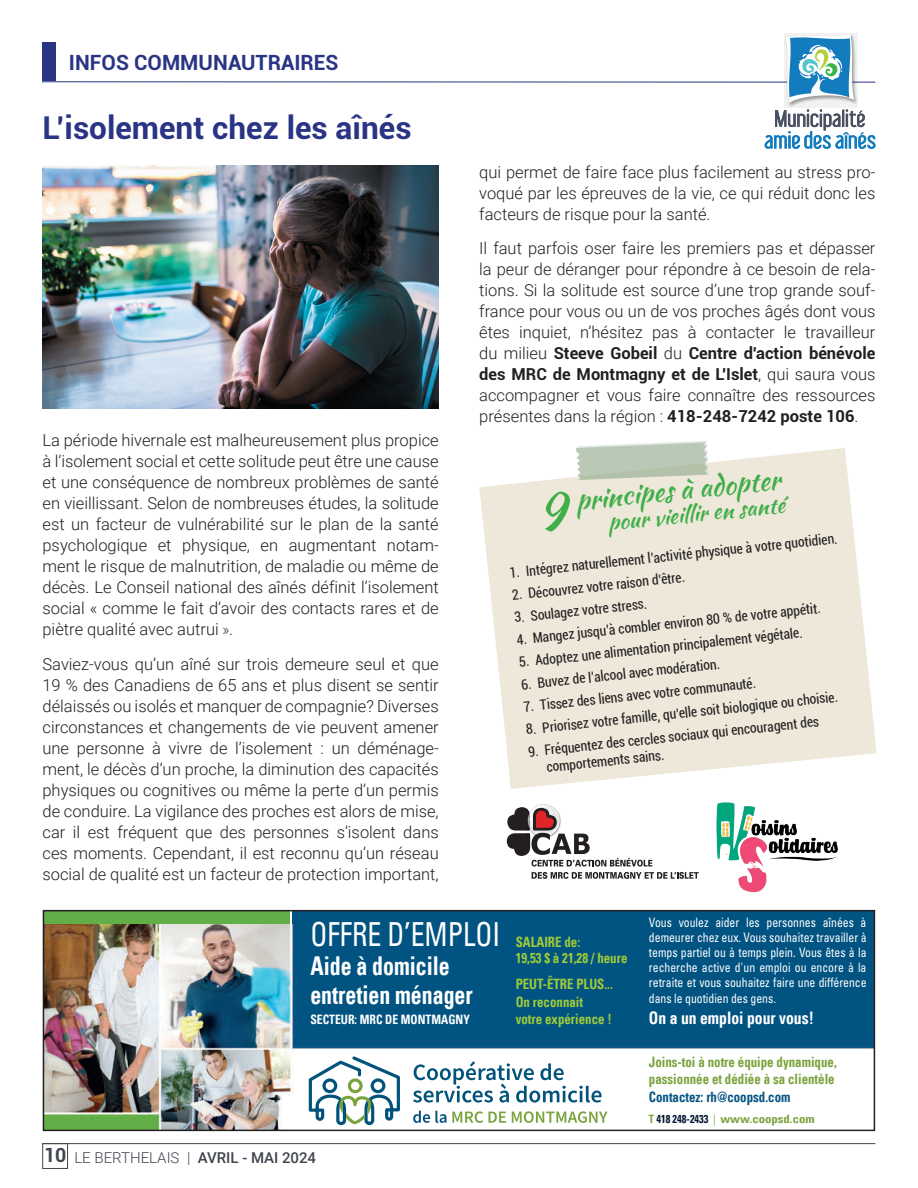
<style>
.page{position:relative;width:918px;height:1188px;background:#fff}
.page>*{position:absolute;margin:0;border:0;box-sizing:border-box;transform-origin:0 0}
.t1{font:condensed 33px "Univers";color:#fff;scale:.84 1}
.t2{font:700 31.5px "Roboto";color:#2a3485}
.t3{font:27.3px "Kaushan Script";color:#40ae49}
.t4{font:700 condensed 25.95px/28.8px "Univers";color:#fff;scale:.84 1}
.t5{font:22.05px "Kaushan Script";color:#40ae49}
.t6{font:700 21px "Roboto";color:#2a3485}
.t7{font:700 condensed 17.25px "Univers";color:#fff;scale:.9 1}
.t8{font:300 16.5px/21px "Roboto";color:#231f20;text-align:justify}
.t9{font:300 15px "Roboto";color:#40454e}
.t10{font:condensed 14.25px/17.1px "Roboto";color:#231f20;scale:.95 1}
.t11{font:700 condensed 14.25px/17.4px "Univers";color:#9ecb3a;scale:.9 1}
.t12{font:700 condensed 14.25px/17.4px "Univers";color:#7aa33d;scale:.9 1}
.t13{font:700 condensed 14.25px "Univers";color:#085483;scale:.9 1}
.t14{font:condensed 13.05px/15.1px "Univers";color:#fff;text-align:justify;scale:.9 1}
.t15{font:700 condensed 13.05px "Univers";color:#fff;scale:.9 1}
.t16{font:700 condensed 11.55px "Univers";color:#7aa33d;scale:.9 1}
.s1{font-family:"Myriad Pro"}
.s2{font-weight:700}
.s3{font-weight:700;font-size:19.5px}
.s4{font-weight:500}
.s5{color:#021933}
.s6{font-weight:400}
</style>
<div class="page">
<hr style="left:43px;top:1143px;width:832px;height:1px;background:#40454e">
<div style="left:43px;top:1143px;width:25px;height:26px;border:1px solid #40454e"></div>
<svg style="left:479px;top:448px;width:398px;height:341px;fill:#eee8da"></svg>
<svg style="left:576px;top:441px;width:134px;height:39px;background:#c4d0bf"></svg>
<hr style="left:42px;top:81px;width:833px;height:2px;background:#2a3485">
<div style="left:42px;top:43px;width:13px;height:38px;background:#2a3485"></div>
<div style="left:292px;top:911px;width:582px;height:137px;background:#015382"></div>
<div style="left:43px;top:911px;width:247px;height:14px;background:#62af48"></div>
<img style="left:46px;top:924px;width:826px;height:204px">
<svg style="left:413px;top:1061px;width:189px;height:42px"></svg>
<svg style="left:413px;top:1111px;width:33px;height:12px"></svg>
<svg style="left:452px;top:1111px;width:54px;height:12px"></svg>
<svg style="left:512px;top:1111px;width:96px;height:12px"></svg>
<svg style="left:307px;top:1054px;width:95px;height:73px"></svg>
<div style="left:43px;top:910px;width:832px;height:221px;border:2px solid #231f20"></div>
<svg style="left:507px;top:805px;width:192px;height:74px"></svg>
<svg style="left:784px;top:34px;width:73px;height:74px"></svg>
<svg style="left:786px;top:34px;width:68px;height:69px"></svg>
<svg style="left:765px;top:109px;width:110px;height:40px"></svg>
<img style="left:716px;top:802px;width:122px;height:91px">
<img style="left:43px;top:165px;width:396px;height:243px">
<svg style="left:541px;top:491px;width:32px;height:41px"></svg>
<p class="t6" style="left:69px;top:48px;width:271px">INFOS COMMUNAUTRAIRES</p>
<h2 class="t2" style="left:43px;top:106px;width:371px">L’isolement chez les aînés</h2>
<p class="t8" style="left:43px;top:429px;width:398px">La période hivernale est malheureusement plus propice à l’isolement social et cette solitude peut être une cause et une conséquence de nombreux problèmes de santé en vieillissant. Selon de nombreuses études, la solitude est un facteur de vulnérabilité sur le plan de la santé psychologique et physique, en augmentant notam&shy;ment le risque de malnutrition, de maladie ou même de décès. Le Conseil national des aînés définit l’isolement social « comme le fait d’avoir des contacts rares et de piètre qualité avec autrui <span class="s1">»</span>.</p>
<p class="t8" style="left:43px;top:653px;width:398px">Saviez-vous qu’un aîné sur trois demeure seul et que 19 % des Canadiens de 65 ans et plus disent se sentir délaissés ou isolés et manquer de compagnie? Diverses circonstances et changements de vie peuvent amener une personne à vivre de l’isolement : un déménage&shy;ment, le décès d’un proche, la diminution des capacités physiques ou cognitives ou même la perte d’un permis de conduire. La vigilance des proches est alors de mise, car il est fréquent que des personnes s’isolent dans ces moments. Cependant, il est reconnu qu’un réseau social de qualité est un facteur de protection important,</p>
<p class="t8" style="left:479px;top:161px;width:398px">qui permet de faire face plus facilement au stress pro&shy;voqué par les épreuves de la vie, ce qui réduit donc les facteurs de risque pour la santé.</p>
<p class="t8" style="left:479px;top:237px;width:398px">Il faut parfois oser faire les premiers pas et dépasser la peur de déranger pour répondre à ce besoin de rela&shy;tions. Si la solitude est source d’une trop grande souf&shy;france pour vous ou un de vos proches âgés dont vous êtes inquiet, n’hésitez pas à contacter le travailleur du milieu <span class="s2">Steeve Gobeil</span> du <span class="s2">Centre d'action bénévole des MRC de Montmagny et de L'Islet</span>, qui saura vous accompagner et vous faire connaître des ressources présentes dans la région : <span class="s2">418-248-7242 poste 106</span>.</p>
<h3 class="t3" style="left:574px;top:481px;width:207px;rotate:-6deg">principes à adopter</h3>
<h3 class="t5" style="left:606px;top:507px;width:179px;rotate:-6deg">pour vieillir en santé</h3>
<p class="t10" style="left:509px;top:564px;width:349px;rotate:-6deg">1. Intégrez naturellement l’activité physique à votre quotidien.</p>
<p class="t10" style="left:511px;top:586px;width:185px;rotate:-6deg">2. Découvrez votre raison d’être.</p>
<p class="t10" style="left:513px;top:608px;width:142px;rotate:-6deg">3. Soulagez votre stress.</p>
<p class="t10" style="left:516px;top:631px;width:323px;rotate:-6deg">4. Mangez jusqu’à combler environ 80 % de votre appétit.</p>
<p class="t10" style="left:518px;top:653px;width:302px;rotate:-6deg">5. Adoptez une alimentation principalement végétale.</p>
<p class="t10" style="left:520px;top:676px;width:212px;rotate:-6deg">6. Buvez de l’alcool avec modération.</p>
<p class="t10" style="left:523px;top:698px;width:247px;rotate:-6deg">7. Tissez des liens avec votre communauté.</p>
<p class="t10" style="left:525px;top:720px;width:332px;rotate:-6deg">8. Priorisez votre famille, qu’elle soit biologique ou choisie.</p>
<p class="t10" style="left:544px;top:741px;width:292px;text-indent:-17px;rotate:-6deg">9. Fréquentez des cercles sociaux qui encouragent des comportements sains.</p>
<h1 class="t1" style="left:310px;top:914px;width:227px">OFFRE D’EMPLOI</h1>
<h3 class="t4" style="left:310px;top:951px;width:195px">Aide à domicile entretien ménager</h3>
<p class="t15" style="left:310px;top:1011px;width:179px">SECTEUR: MRC DE MONTMAGNY</p>
<p class="t11" style="left:516px;top:934px;width:126px;line-height:15.9px">SALAIRE de:<br>19,53 $ à 21,28 / heure</p>
<p class="t11" style="left:516px;top:975px;width:110px">PEUT-ÊTRE PLUS...<br>On reconnait votre expérience !</p>
<p class="t9" style="left:44px;top:1147px;width:274px"><span class="s3">10</span> LE BERTHELAIS | <span class="s4">AVRIL - MAI 2024</span></p>
<p class="t14" style="left:649px;top:914px;width:243px">Vous voulez aider les personnes aînées à demeurer chez eux. Vous souhaitez travailler à temps partiel ou à temps plein. Vous êtes à la recherche active d'un emploi ou encore à la retraite et vous souhaitez faire une différence dans le quotidien des gens.</p>
<p class="t7" style="left:649px;top:1008px;width:185px">On a un emploi pour vous!</p>
<p class="t12" style="left:649px;top:1053px;width:210px">Joins-toi à notre équipe dynamique, passionnée et dédiée à sa clientèle</p>
<p class="t13" style="left:649px;top:1088px;width:159px">Contactez: rh@coopsd.com</p>
<p class="t16" style="left:649px;top:1112px;width:186px">T <span class="s5">418 248-2433</span> <span class="s6">|</span> www.coopsd.com</p>
</div>
